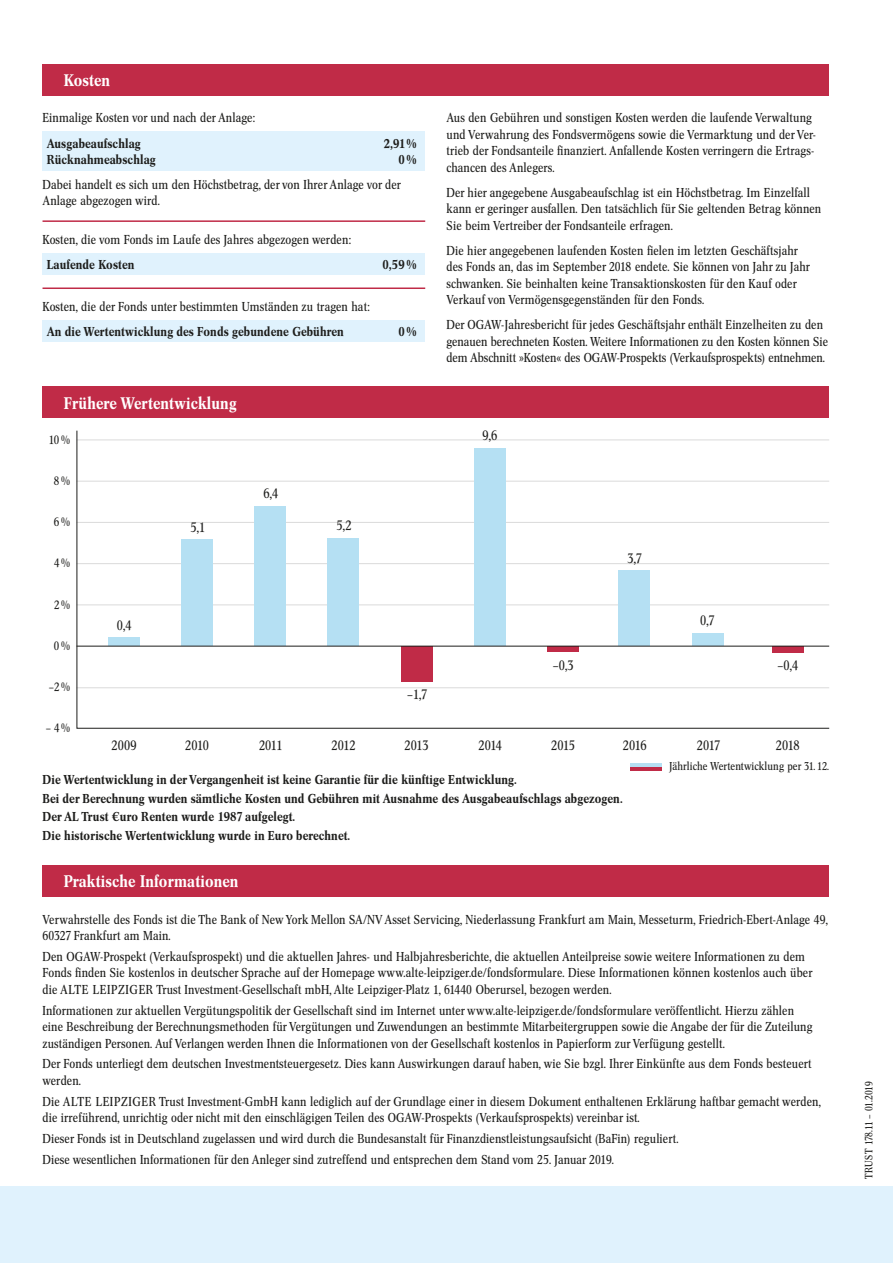
<style>
.page{position:relative;width:893px;height:1263px;background:#fff}
.page>*{position:absolute;margin:0;border:0;box-sizing:border-box;transform-origin:0 0}
.t1{font:500 16.5px "Concorde Nova BQ";letter-spacing:.01em;color:#fff}
.t2{font:13.5px "Concorde Nova BQ";letter-spacing:-.035em;color:#1d1d1b}
.t3{font:12.75px/16.5px "Concorde Nova BQ";letter-spacing:.01em;color:#1d1d1b}
.t4{font:500 12.75px/18.6px "Concorde Nova BQ";letter-spacing:.01em;color:#1d1d1b}
.t5{font:12px "Concorde Nova BQ";color:#1d1d1b}
.t6{font:11.25px "Concorde Nova BQ";letter-spacing:.01em;color:#1d1d1b}
.t7{font:10.5px "Concorde Nova BQ";letter-spacing:-.025em;color:#1d1d1b}
</style>
<div class="page">
<div style="left:43px;top:64px;width:786px;height:32px;background:#c02b47"></div>
<div style="left:43px;top:865px;width:786px;height:32px;background:#c02b47"></div>
<div style="left:43px;top:386px;width:786px;height:32px;background:#c02b47"></div>
<div style="left:42px;top:132px;width:383px;height:39px;background:#e0f2fd"></div>
<div style="left:42px;top:253px;width:383px;height:22px;background:#e0f2fd"></div>
<div style="left:42px;top:321px;width:383px;height:21px;background:#e0f2fd"></div>
<hr style="left:43px;top:220px;width:382px;height:2px;background:#c02b47">
<hr style="left:43px;top:287px;width:382px;height:2px;background:#c02b47">
<hr style="left:630px;top:764px;width:32px;height:3px;background:#b5e0f3">
<hr style="left:630px;top:767px;width:32px;height:3px;background:#c02b47">
<svg style="left:76px;top:430px;width:754px;height:299px"></svg>
<div style="left:0;top:1186px;width:893px;height:77px;background:#e0f2fd"></div>
<div style="left:474px;top:448px;width:32px;height:197px;background:#b5e0f3"></div>
<div style="left:547px;top:646px;width:32px;height:6px;background:#c02b47"></div>
<div style="left:772px;top:646px;width:32px;height:7px;background:#c02b47"></div>
<div style="left:618px;top:570px;width:32px;height:76px;background:#b5e0f3"></div>
<hr style="left:77px;top:646px;width:752px;height:1px;background:#1d1d1b">
<p class="t1" style="left:64px;top:71px;width:48px">Kosten</p>
<p class="t3" style="left:43px;top:110px;width:214px">Einmalige Kosten vor und nach der Anlage:</p>
<p class="t4" style="left:47px;top:134px;width:96px">Ausgabeaufschlag</p>
<p class="t4" style="left:384px;top:134px;width:35px">2,91%</p>
<p class="t4" style="left:47px;top:151px;width:111px">Rücknahmeabschlag</p>
<p class="t4" style="left:398px;top:151px;width:20px">0%</p>
<p class="t3" style="left:43px;top:176px;width:360px">Dabei handelt es sich um den Höchstbetrag, der von Ihrer Anlage vor der<br>Anlage abgezogen wird.</p>
<p class="t3" style="left:43px;top:232px;width:310px">Kosten, die vom Fonds im Laufe des Jahres abgezogen werden:</p>
<p class="t4" style="left:47px;top:256px;width:89px">Laufende Kosten</p>
<p class="t4" style="left:383px;top:256px;width:36px">0,59%</p>
<p class="t3" style="left:43px;top:299px;width:329px">Kosten, die der Fonds unter bestimmten Umständen zu tragen hat:</p>
<p class="t4" style="left:47px;top:323px;width:299px">An die Wertentwicklung des Fonds gebundene Gebühren</p>
<p class="t4" style="left:398px;top:323px;width:20px">0%</p>
<p class="t1" style="left:64px;top:393px;width:174px">Frühere Wertentwicklung</p>
<p class="t5" style="left:49px;top:433px;width:23px">10%</p>
<p class="t5" style="left:54px;top:474px;width:18px">8%</p>
<p class="t5" style="left:54px;top:515px;width:18px">6%</p>
<p class="t5" style="left:54px;top:556px;width:17px">4%</p>
<p class="t5" style="left:54px;top:597px;width:17px">2%</p>
<p class="t5" style="left:54px;top:639px;width:18px">0%</p>
<p class="t5" style="left:49px;top:680px;width:23px">–2%</p>
<p class="t5" style="left:46px;top:721px;width:26px">– 4%</p>
<p class="t2" style="left:117px;top:617px;width:16px">0,4</p>
<p class="t2" style="left:111px;top:738px;width:27px">2009</p>
<p class="t2" style="left:191px;top:519px;width:16px">5,1</p>
<p class="t2" style="left:185px;top:738px;width:25px">2010</p>
<p class="t2" style="left:264px;top:485px;width:16px">6,4</p>
<p class="t2" style="left:259px;top:738px;width:25px">2011</p>
<p class="t2" style="left:337px;top:518px;width:16px">5,2</p>
<p class="t2" style="left:332px;top:738px;width:26px">2012</p>
<p class="t2" style="left:407px;top:686px;width:22px">–1,7</p>
<p class="t2" style="left:405px;top:738px;width:25px">2013</p>
<p class="t3" style="left:446px;top:110px;width:371px">Aus den Gebühren und sonstigen Kosten werden die laufende Verwaltung und Verwahrung des Fondsvermögens sowie die Vermarktung und der Ver&shy;trieb der Fondsanteile finanziert. Anfallende Kosten verringern die Ertrags&shy;chancen des Anlegers.</p>
<p class="t3" style="left:446px;top:184px;width:376px">Der hier angegebene Ausgabeaufschlag ist ein Höchstbetrag. Im Einzelfall kann er geringer ausfallen. Den tatsächlich für Sie geltenden Betrag können<br>Sie beim Vertreiber der Fondsanteile erfragen.</p>
<p class="t3" style="left:446px;top:242px;width:365px">Die hier angegebenen laufenden Kosten fielen im letzten Geschäftsjahr des Fonds an, das im September 2018 endete. Sie können von Jahr zu Jahr schwanken. Sie beinhalten keine Transaktionskosten für den Kauf oder Verkauf von Vermögensgegenständen für den Fonds.</p>
<p class="t3" style="left:446px;top:317px;width:383px">Der OGAW-Jahresbericht für jedes Geschäftsjahr enthält Einzelheiten zu den genauen berechneten Kosten. Weitere Informationen zu den Kosten können Sie dem Abschnitt »Kosten« des OGAW-Prospekts (Verkaufsprospekts) entnehmen.</p>
<p class="t2" style="left:482px;top:427px;width:16px">9,6</p>
<p class="t2" style="left:553px;top:657px;width:22px">–0,3</p>
<p class="t2" style="left:478px;top:737px;width:25px">2014</p>
<p class="t2" style="left:551px;top:738px;width:26px">2015</p>
<p class="t2" style="left:627px;top:550px;width:16px">3,7</p>
<p class="t2" style="left:623px;top:738px;width:25px">2016</p>
<p class="t2" style="left:700px;top:613px;width:16px">0,7</p>
<p class="t2" style="left:697px;top:737px;width:25px">2017</p>
<p class="t2" style="left:777px;top:658px;width:22px">–0,4</p>
<p class="t2" style="left:776px;top:738px;width:25px">2018</p>
<p class="t4" style="left:43px;top:771px;width:582px">Die Wertentwicklung in der Vergangenheit ist keine Garantie für die künftige Entwicklung.<br>Bei der Berechnung wurden sämtliche Kosten und Gebühren mit Ausnahme des Ausgabeaufschlags abgezogen.<br>Der AL Trust €uro Renten wurde 1987 aufgelegt.<br>Die historische Wertentwicklung wurde in Euro berechnet.</p>
<p class="t1" style="left:64px;top:872px;width:176px">Praktische Informationen</p>
<p class="t6" style="left:669px;top:760px;width:162px">Jährliche Wertentwicklung per 31. 12.</p>
<p class="t3" style="left:43px;top:911px;width:787px">Verwahrstelle des Fonds ist die The Bank of New York Mellon SA/NV Asset Servicing, Niederlassung Frankfurt am Main, Messeturm, Friedrich-Ebert-Anlage 49,<br>60327 Frankfurt am Main.</p>
<p class="t3" style="left:43px;top:948px;width:772px">Den OGAW-Prospekt (Verkaufsprospekt) und die aktuellen Jahres- und Halbjahresberichte, die aktuellen Anteilpreise sowie weitere Informationen zu dem<br>Fonds finden Sie kostenlos in deutscher Sprache auf der Homepage www.alte-leipziger.de/fondsformulare. Diese Informationen können kostenlos auch über die ALTE LEIPZIGER Trust Investment-Gesellschaft mbH, Alte Leipziger-Platz 1, 61440 Oberursel, bezogen werden.</p>
<p class="t3" style="left:43px;top:1002px;width:772px">Informationen zur aktuellen Vergütungspolitik der Gesellschaft sind im Internet unter www.alte-leipziger.de/fondsformulare veröffentlicht. Hierzu zählen eine Beschreibung der Berechnungsmethoden für Vergütungen und Zuwendungen an bestimmte Mitarbeitergruppen sowie die Angabe der für die Zuteilung zuständigen Personen. Auf Verlangen werden Ihnen die Informationen von der Gesellschaft kostenlos in Papierform zur Verfügung gestellt.</p>
<p class="t3" style="left:43px;top:1056px;width:771px">Der Fonds unterliegt dem deutschen Investmentsteuergesetz. Dies kann Auswirkungen darauf haben, wie Sie bzgl. Ihrer Einkünfte aus dem Fonds besteuert werden.</p>
<p class="t3" style="left:43px;top:1093px;width:780px">Die ALTE LEIPZIGER Trust Investment-GmbH kann lediglich auf der Grundlage einer in diesem Dokument enthaltenen Erklärung haftbar gemacht werden, die irreführend, unrichtig oder nicht mit den einschlägigen Teilen des OGAW-Prospekts (Verkaufsprospekts) vereinbar ist.</p>
<p class="t3" style="left:43px;top:1128px;width:637px;line-height:20.7px">Dieser Fonds ist in Deutschland zugelassen und wird durch die Bundesanstalt für Finanzdienstleistungsaufsicht (BaFin) reguliert.<br>Diese wesentlichen Informationen für den Anleger sind zutreffend und entsprechen dem Stand vom 25. Januar 2019.</p>
<p class="t7" style="left:863px;top:1179px;width:99px;rotate:-90deg">TRUST 178.11 – 01.2019</p>
</div>
